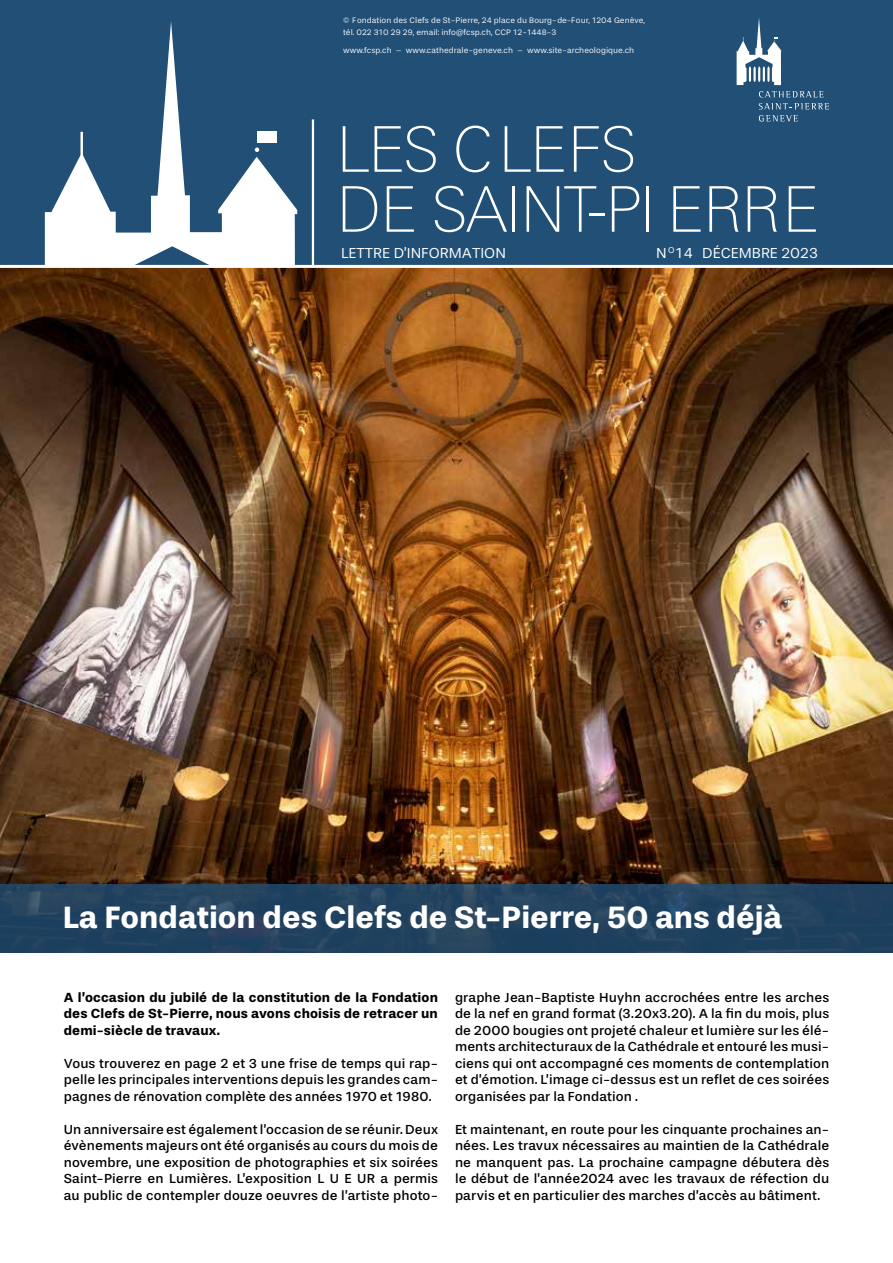
<style>
.page{position:relative;width:893px;height:1263px;background:#fff}
.page>*{position:absolute;margin:0;border:0;box-sizing:border-box;transform-origin:0 0}
.t1{font:100 63px/60px "Linotype Univers Basic";letter-spacing:-.03em;color:#fff}
.t2{font:700 31.5px "Stevie Sans";color:#fff}
.t3{font:15px "Stevie Sans";color:#fff}
.t4{font:13.5px/16.5px "Stevie Sans";letter-spacing:.01em;color:#000;text-align:justify}
.t5{font:700 13.5px/16.5px "Stevie Sans";letter-spacing:.01em;color:#000;text-align:justify}
.t6{font:8.25px/12px "Stevie Sans";letter-spacing:.01em;color:#fff}
</style>
<div class="page">
<div style="left:0;top:0;width:893px;height:267px;background:#214f76"></div>
<svg style="left:45px;top:21px;width:252px;height:244px"></svg>
<div style="left:257px;top:132px;width:19px;height:11px;background:#fff"></div>
<svg style="left:255px;top:147px;width:4px;height:5px"></svg>
<svg style="left:759px;top:91px;width:70px;height:31px"></svg>
<svg style="left:737px;top:18px;width:44px;height:67px"></svg>
<hr style="left:312px;top:119px;width:2px;height:148px;background:#fff">
<img style="left:0;top:268px;width:893px;height:616px">
<svg style="left:0;top:884px;width:893px;height:68px;fill:#21415f"></svg>
<hr style="left:0;top:265px;width:893px;height:3px;background:#fff">
<p class="t6" style="left:343px;top:14px;width:303px">© Fondation des Clefs de St-Pierre, 24 place du Bourg-de-Four, 1204 Genève, tél. 022 310 29 29, email: info@fcsp.ch, CCP 12-1448-3</p>
<p class="t6" style="left:343px;top:44px;width:293px">www.fcsp.ch – www.cathedrale-geneve.ch – www.site-archeologique.ch</p>
<h1 class="t1" style="left:336px;top:120px;width:484px">LES CLEFS<br>DE SAINT-PI ERRE</h1>
<p class="t3" style="left:341px;top:246px;width:166px">LETTRE D’INFORMATION</p>
<p class="t3" style="left:656px;top:246px;width:163px">N <sup>O</sup>14 DÉCEMBRE 2023</p>
<h2 class="t2" style="left:63px;top:900px;width:721px">La Fondation des Clefs de St-Pierre, 50 ans déjà</h2>
<p class="t5" style="left:64px;top:989px;width:376px">A l’occasion du jubilé de la constitution de la Fondation des Clefs de St-Pierre, nous avons choisis de retracer un demi-siècle de travaux.</p>
<p class="t4" style="left:64px;top:1056px;width:376px">Vous trouverez en page 2 et 3 une frise de temps qui rap&shy;pelle les principales interventions depuis les grandes cam&shy;pagnes de rénovation complète des années 1970 et 1980.</p>
<p class="t4" style="left:64px;top:1122px;width:376px">Un anniversaire est également l’occasion de se réunir. Deux évènements majeurs ont été organisés au cours du mois de novembre, une exposition de photographies et six soirées Saint-Pierre en Lumières. L’exposition L U E UR a permis au public de contempler douze oeuvres de l’artiste photo-</p>
<p class="t4" style="left:455px;top:990px;width:376px">graphe Jean-Baptiste Huyhn accrochées entre les arches de la nef en grand format (3.20x3.20). A la fin du mois, plus de 2000 bougies ont projeté chaleur et lumière sur les élé&shy;ments architecturaux de la Cathédrale et entouré les musi&shy;ciens qui ont accompagné ces moments de contemplation et d’émotion. L’image ci-dessus est un reflet de ces soirées organisées par la Fondation .</p>
<p class="t4" style="left:455px;top:1122px;width:376px">Et maintenant, en route pour les cinquante prochaines an&shy;nées. Les travux nécessaires au maintien de la Cathédrale ne manquent pas. La prochaine campagne débutera dès le début de l’année2024 avec les travaux de réfection du parvis et en particulier des marches d’accès au bâtiment.</p>
</div>
